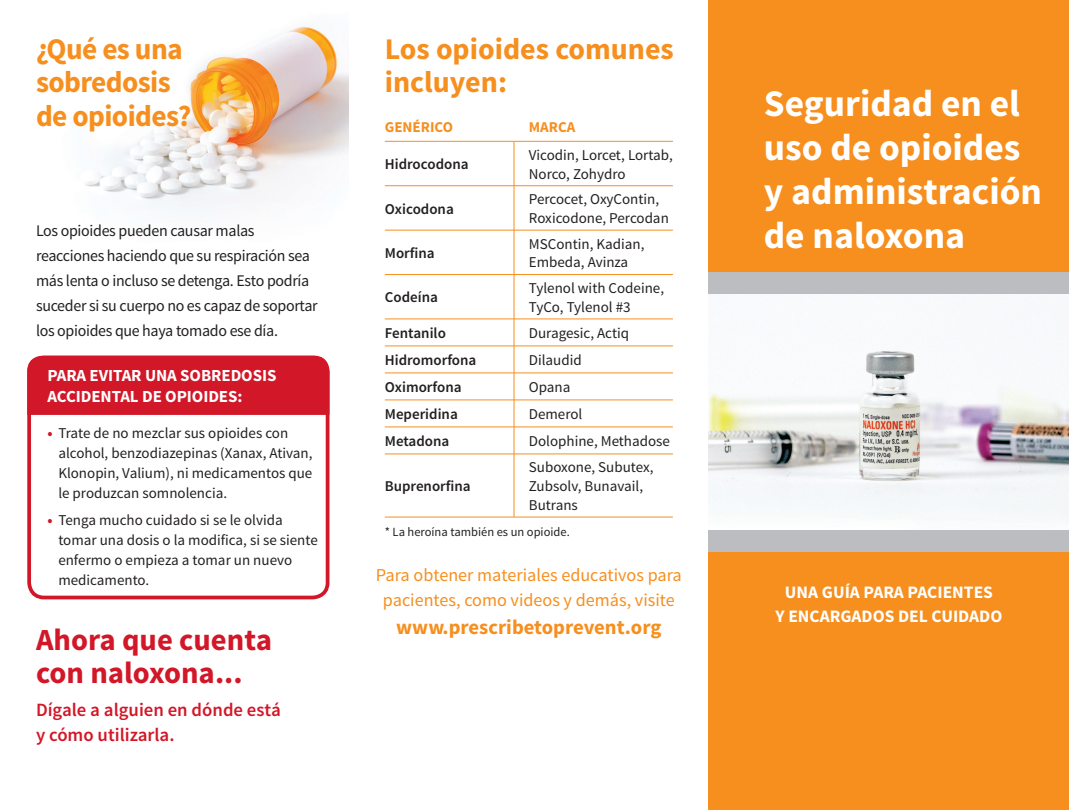
<style>
.page{position:relative;width:1069px;height:810px;background:#fff}
.page>*{position:absolute;margin:0;border:0;box-sizing:border-box;transform-origin:0 0}
.Heading{font:700 37.5px/43.8px "Source Sans Pro";color:#fff}
.body{font:700 30.62px/33.8px "Source Sans Pro";color:#d21728}
.Heading-2{font:700 30px/33.8px "Source Sans Pro";letter-spacing:-.02em;color:#f68f1e}
.Heading-3{font:700 30px/33.8px "Source Sans Pro";color:#f68f1e}
.body-2{font:700 20.62px "Source Sans Pro";color:#f68f1e}
.body-3{font:600 18.75px/25px "Source Sans Pro";color:#d21728}
.body-4{font:18.12px/25.5px "Source Sans Pro";color:#f68f1e;text-align:center}
.Heading-4{font:700 17.5px/23.8px "Source Sans Pro";color:#fff;text-align:center}
.body-5{font:700 16.88px/21.2px "Source Sans Pro";letter-spacing:-.005em;color:#fff}
.body-6{font:16.25px/25px "Source Sans Pro";letter-spacing:-.02em;color:#231f20}
.body-7{font:15px/20px "Source Sans Pro";color:#231f20}
.body-8{font:600 15px "Source Sans Pro";color:#231f20}
.body-9{font:700 15px "Source Sans Pro";color:#f68f1e}
.body-10{font:12.5px "Source Sans Pro";color:#231f20}
.s1{font-weight:700;color:#d21728}
</style>
<div class="page">
<img style="left:709px;top:294px;width:360px;height:237px">
<div style="left:709px;top:549px;width:360px;height:261px;background:#f68f1e"></div>
<div style="left:709px;top:0;width:360px;height:283px;background:#f68f1e"></div>
<div style="left:709px;top:273px;width:360px;height:21px;background:#bcbdc0"></div>
<div style="left:709px;top:531px;width:360px;height:21px;background:#bcbdc0"></div>
<img style="left:85px;top:26px;width:264px;height:187px">
<div style="left:27px;top:356px;width:302px;height:243px;border:4px solid #d21728;border-radius:15px"></div>
<div style="left:27px;top:356px;width:302px;height:59px;background:#d21728"></div>
<hr style="left:385px;top:141px;width:144px;height:1px;background:#f68f1e">
<hr style="left:385px;top:185px;width:144px;height:1px;background:#f68f1e">
<hr style="left:385px;top:230px;width:144px;height:1px;background:#f68f1e">
<hr style="left:385px;top:274px;width:144px;height:1px;background:#f68f1e">
<hr style="left:385px;top:319px;width:144px;height:1px;background:#f68f1e">
<hr style="left:385px;top:346px;width:144px;height:1px;background:#f68f1e">
<hr style="left:385px;top:373px;width:144px;height:1px;background:#f68f1e">
<hr style="left:385px;top:400px;width:144px;height:1px;background:#f68f1e">
<hr style="left:385px;top:427px;width:144px;height:1px;background:#f68f1e">
<hr style="left:385px;top:454px;width:144px;height:1px;background:#f68f1e">
<hr style="left:385px;top:517px;width:144px;height:1px;background:#f68f1e">
<hr style="left:529px;top:141px;width:144px;height:1px;background:#f68f1e">
<hr style="left:529px;top:185px;width:144px;height:1px;background:#f68f1e">
<hr style="left:529px;top:230px;width:144px;height:1px;background:#f68f1e">
<hr style="left:529px;top:274px;width:144px;height:1px;background:#f68f1e">
<hr style="left:529px;top:319px;width:144px;height:1px;background:#f68f1e">
<hr style="left:529px;top:346px;width:144px;height:1px;background:#f68f1e">
<hr style="left:529px;top:373px;width:144px;height:1px;background:#f68f1e">
<hr style="left:529px;top:400px;width:144px;height:1px;background:#f68f1e">
<hr style="left:529px;top:427px;width:144px;height:1px;background:#f68f1e">
<hr style="left:529px;top:454px;width:144px;height:1px;background:#f68f1e">
<hr style="left:529px;top:517px;width:144px;height:1px;background:#f68f1e">
<hr style="left:514px;top:142px;width:1px;height:375px;background:#f68f1e">
<p class="Heading-2" style="left:36px;top:33px;width:157px">¿Qué es una sobredosis de opioides?</p>
<p class="Heading-3" style="left:385px;top:33px;width:291px">Los opioides comunes incluyen:</p>
<p class="body-9" style="left:385px;top:118px;width:70px">GENÉRICO</p>
<p class="body-9" style="left:529px;top:118px;width:48px">MARCA</p>
<p class="body-8" style="left:385px;top:155px;width:85px">Hidrocodona</p>
<p class="body-7" style="left:529px;top:146px;width:145px;line-height:18.8px">Vicodin, Lorcet, Lortab,<br>Norco, Zohydro</p>
<p class="body-8" style="left:385px;top:199px;width:71px">Oxicodona</p>
<p class="body-7" style="left:529px;top:190px;width:141px;line-height:18.8px">Percocet, OxyContin,<br>Roxicodone, Percodan</p>
<p class="body-8" style="left:385px;top:244px;width:51px">Morfina</p>
<p class="body-7" style="left:529px;top:234px;width:117px;line-height:18.8px">MSContin, Kadian,<br>Embeda, Avinza</p>
<p class="body-8" style="left:385px;top:288px;width:55px">Codeína</p>
<p class="body-7" style="left:529px;top:279px;width:137px;line-height:18.8px">Tylenol with Codeine,<br>TyCo, Tylenol #3</p>
<p class="body-8" style="left:385px;top:324px;width:63px">Fentanilo</p>
<p class="body-7" style="left:529px;top:323px;width:102px">Duragesic, Actiq</p>
<p class="body-8" style="left:385px;top:351px;width:93px">Hidromorfona</p>
<p class="body-7" style="left:529px;top:350px;width:54px">Dilaudid</p>
<p class="body-8" style="left:385px;top:378px;width:78px">Oximorfona</p>
<p class="body-7" style="left:529px;top:377px;width:43px">Opana</p>
<p class="body-8" style="left:385px;top:405px;width:75px">Meperidina</p>
<p class="body-7" style="left:529px;top:404px;width:55px">Demerol</p>
<p class="body-8" style="left:385px;top:432px;width:66px">Metadona</p>
<p class="body-7" style="left:529px;top:431px;width:143px">Dolophine, Methadose</p>
<p class="body-8" style="left:385px;top:477px;width:87px">Buprenorfina</p>
<p class="body-6" style="left:36px;top:218px;width:283px">Los opioides pueden causar malas reacciones haciendo que su respiración sea más lenta o incluso se detenga. Esto podría suceder si su cuerpo no es capaz de soportar los opioides que haya tomado ese día.</p>
<p class="body-5" style="left:48px;top:365px;width:230px">PARA EVITAR UNA SOBREDOSIS<br>ACCIDENTAL DE OPIOIDES:</p>
<p class="body-7" style="left:58px;top:424px;width:256px;text-indent:-11px"><span class="s1">•</span> Trate de no mezclar sus opioides con alcohol, benzodiazepinas (Xanax, Ativan, Klonopin, Valium), ni medicamentos que le produzcan somnolencia.</p>
<p class="body-7" style="left:58px;top:510px;width:261px;text-indent:-11px"><span class="s1">•</span> Tenga mucho cuidado si se le olvida tomar una dosis o la modifica, si se siente enfermo o empieza a tomar un nuevo medicamento.</p>
<p class="body-7" style="left:529px;top:458px;width:126px;line-height:18.8px">Suboxone, Subutex,<br>Zubsolv, Bunavail,<br>Butrans</p>
<p class="body-10" style="left:385px;top:524px;width:186px">* La heroína también es un opioide.</p>
<p class="body-4" style="left:376px;top:562px;width:308px">Para obtener materiales educativos para pacientes, como videos y demás, visite</p>
<p class="body-2" style="left:396px;top:613px;width:267px">www.prescribetoprevent.org</p>
<p class="body" style="left:36px;top:624px;width:237px">Ahora que cuenta con naloxona...</p>
<p class="body-3" style="left:36px;top:698px;width:246px">Dígale a alguien en dónde está y cómo utilizarla.</p>
<p class="Heading" style="left:764px;top:84px;width:280px">Seguridad en el uso de opioides y administración de naloxona</p>
<p class="Heading-4" style="left:775px;top:581px;width:228px">UNA GUÍA PARA PACIENTES<br>Y ENCARGADOS DEL CUIDADO</p>
</div>
